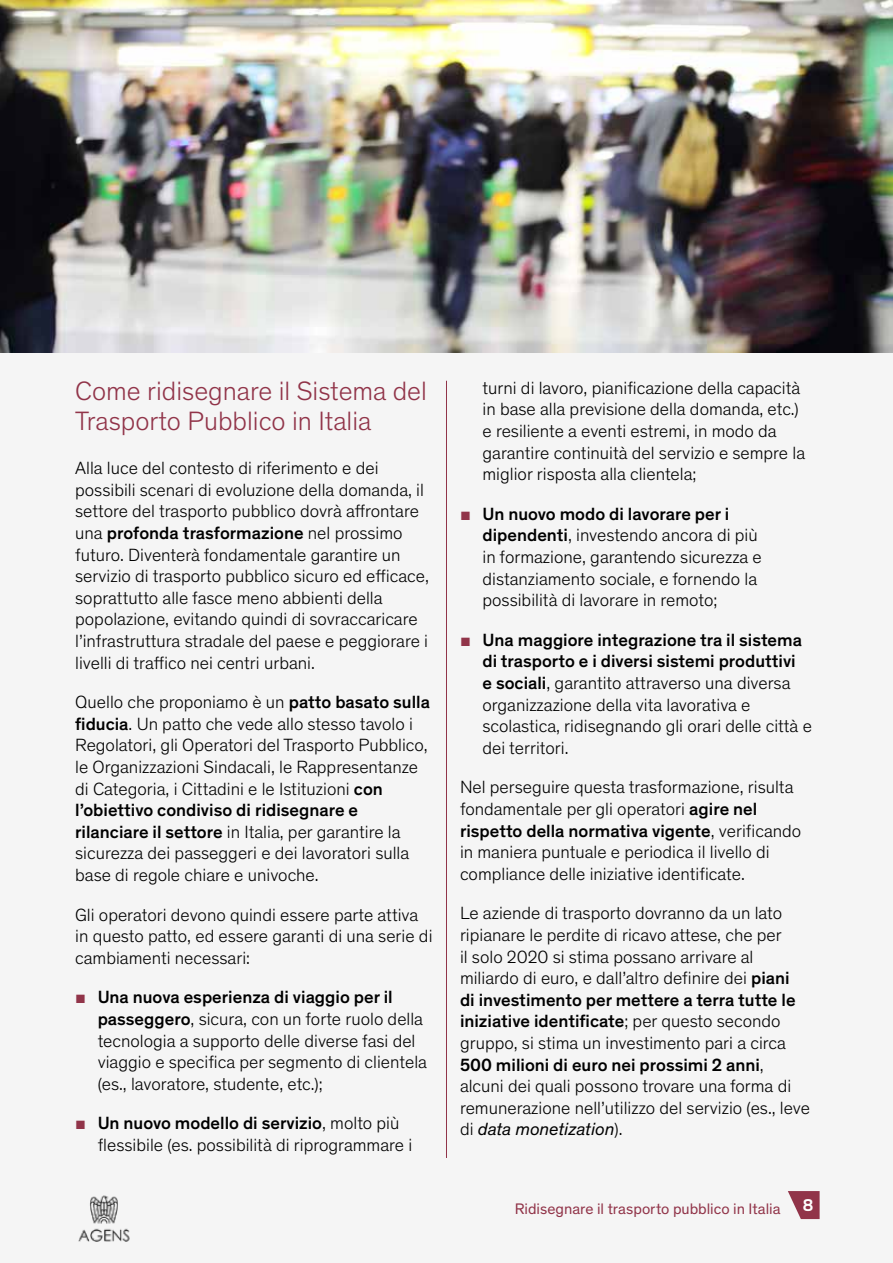
<style>
.page{position:relative;width:893px;height:1263px;background:#fff}
.page>*{position:absolute;margin:0;border:0;box-sizing:border-box;transform-origin:0 0}
.t1{font:300 27px/29.7px "Theinhardt Pan";color:#913449}
.t2{font:300 18px/21.6px "Theinhardt Pan";color:#000}
.t3{font:700 16.95px "Sansation";color:#fff}
.t4{font:15.45px "Theinhardt Pan";color:#913449}
.s1{font-weight:500}
.s2{font-family:"Arial";font-weight:400;color:#913449}
.s3{font-weight:400;font-style:italic}
</style>
<div class="page">
<svg style="left:788px;top:1191px;width:32px;height:28px"></svg>
<img style="left:78px;top:1195px;width:52px;height:47px">
<hr style="left:446px;top:381px;width:1px;height:777px;background:#913449">
<img style="left:0;top:0;width:893px;height:353px">
<h1 class="t1" style="left:75px;top:375px;width:353px">Come ridisegnare il Sistema del<br>Trasporto Pubblico in Italia</h1>
<p class="t2" style="left:75px;top:456px;width:355px">Alla luce del contesto di riferimento e dei possibili scenari di evoluzione della domanda, il settore del trasporto pubblico dovrà affrontare una <span class="s1">profonda trasformazione</span> nel prossimo futuro. Diventerà fondamentale garantire un servizio di trasporto pubblico sicuro ed efficace, soprattutto alle fasce meno abbienti della popolazione, evitando quindi di sovraccaricare l’infrastruttura stradale del paese e peggiorare i livelli di traffico nei centri urbani.</p>
<p class="t2" style="left:75px;top:690px;width:356px">Quello che proponiamo è un <span class="s1">patto basato sulla fiducia</span>. Un patto che vede allo stesso tavolo i Regolatori, gli Operatori del Trasporto Pubblico, le Organizzazioni Sindacali, le Rappresentanze di Categoria, i Cittadini e le Istituzioni <span class="s1">con l’obiettivo condiviso di ridisegnare e rilanciare il settore</span> in Italia, per garantire la sicurezza dei passeggeri e dei lavoratori sulla base di regole chiare e univoche.</p>
<p class="t2" style="left:75px;top:903px;width:359px">Gli operatori devono quindi essere parte attiva in questo patto, ed essere garanti di una serie di cambiamenti necessari:</p>
<p class="t2" style="left:98px;top:986px;width:331px;text-indent:-23px"><span class="s2">■</span> <span class="s1">Una nuova esperienza di viaggio per il passeggero</span>, sicura, con un forte ruolo della tecnologia a supporto delle diverse fasi del viaggio e specifica per segmento di clientela (es., lavoratore, studente, etc.);</p>
<p class="t2" style="left:98px;top:1112px;width:316px;text-indent:-23px"><span class="s2">■</span> <span class="s1">Un nuovo modello di servizio</span>, molto più flessibile (es. possibilità di riprogrammare i</p>
<p class="t2" style="left:482px;top:376px;width:324px">turni di lavoro, pianificazione della capacità in base alla previsione della domanda, etc.) e resiliente a eventi estremi, in modo da garantire continuità del servizio e sempre la miglior risposta alla clientela;</p>
<p class="t2" style="left:482px;top:502px;width:281px;text-indent:-22px"><span class="s2">■</span> <span class="s1">Un nuovo modo di lavorare per i dipendenti</span>, investendo ancora di più in formazione, garantendo sicurezza e distanziamento sociale, e fornendo la possibilità di lavorare in remoto;</p>
<p class="t2" style="left:482px;top:628px;width:331px;text-indent:-22px"><span class="s2">■</span> <span class="s1">Una maggiore integrazione tra il sistema di trasporto e i diversi sistemi produttivi<br>e sociali</span>, garantito attraverso una diversa organizzazione della vita lavorativa e scolastica, ridisegnando gli orari delle città e dei territori.</p>
<p class="t2" style="left:460px;top:776px;width:343px">Nel perseguire questa trasformazione, risulta fondamentale per gli operatori <span class="s1">agire nel rispetto della normativa vigente</span>, verificando in maniera puntuale e periodica il livello di compliance delle iniziative identificate.</p>
<p class="t2" style="left:460px;top:902px;width:352px">Le aziende di trasporto dovranno da un lato ripianare le perdite di ricavo attese, che per<br>il solo 2020 si stima possano arrivare al miliardo di euro, e dall’altro definire dei <span class="s1">piani<br>di investimento per mettere a terra tutte le iniziative identificate</span>; per questo secondo gruppo, si stima un investimento pari a circa <span class="s1">500 milioni di euro nei prossimi 2 anni</span>, alcuni dei quali possono trovare una forma di remunerazione nell’utilizzo del servizio (es., leve di <span class="s3">data monetization</span>).</p>
<p class="t4" style="left:515px;top:1198px;width:267px">Ridisegnare il trasporto pubblico in Italia</p>
<p class="t3" style="left:803px;top:1196px;width:12px">8</p>
</div>
